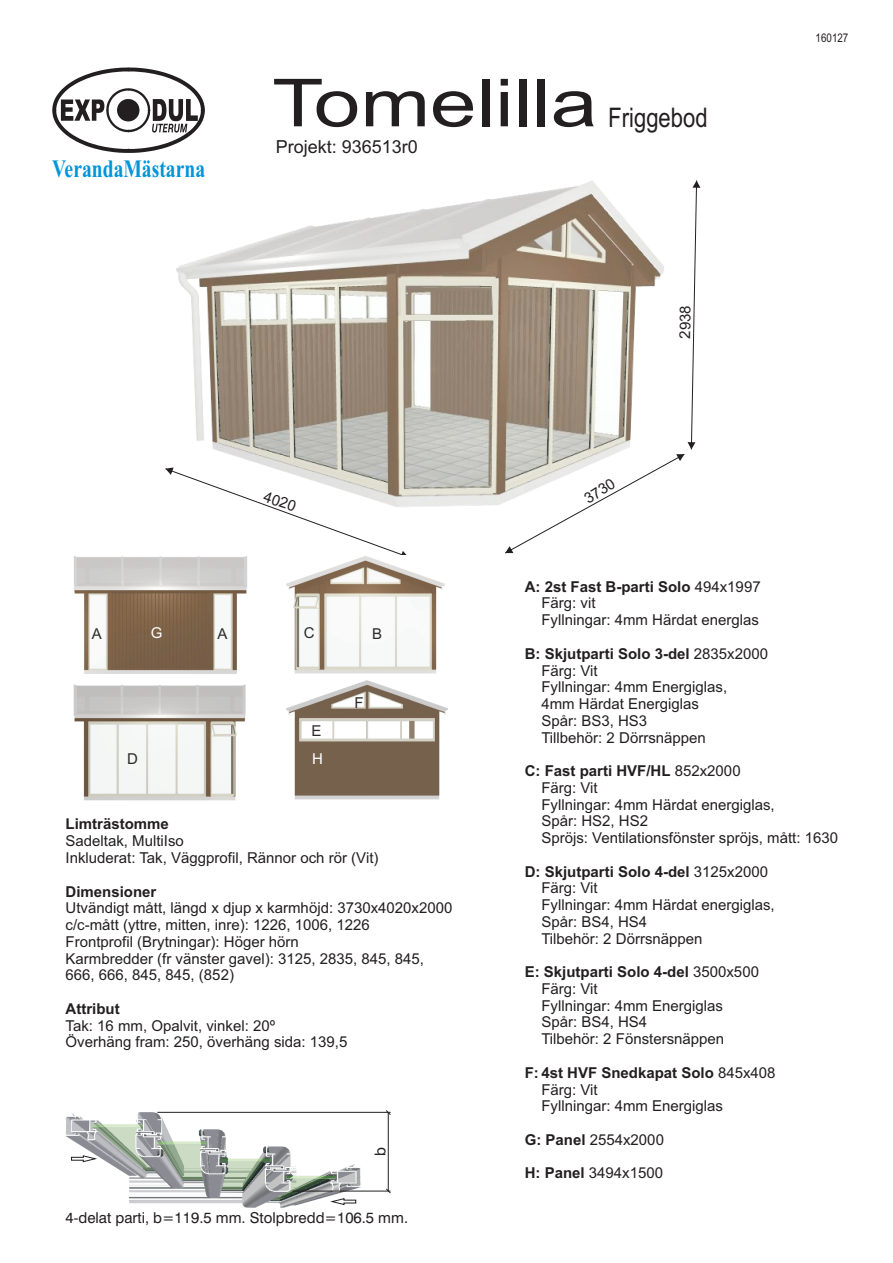
<style>
.page{position:relative;width:893px;height:1263px;background:#fff}
.page>*{position:absolute;margin:0;border:0;box-sizing:border-box;transform-origin:0 0}
.t1{font:66.3px "Arial Narrow";color:#231f20;scale:1.54 1}
.t2{font:27px "Arial Narrow";color:#231f20}
.t3{font:700 25.05px "Times New Roman";color:#0095d9;scale:.78 1}
.t4{font:18px "Arial";color:#231f20}
.t5{font:15px/16.8px "Arial";color:#231f20}
.t6{font:15px "Swiss 721 BT";color:#231f20}
.t7{font:700 15px "Arial";color:#231f20}
.t8{font:15px "Arial";color:#2e2b2c}
.t9{font:15px "Arial";color:#fff}
.t10{font:12px "Arial Narrow";color:#231f20}
.s1{font-weight:700}
</style>
<div class="page">
<img style="left:176px;top:197px;width:329px;height:310px">
<img style="left:286px;top:680px;width:162px;height:119px">
<svg style="left:165px;top:467px;width:244px;height:88px"></svg>
<svg style="left:505px;top:180px;width:195px;height:373px"></svg>
<img style="left:73px;top:684px;width:173px;height:117px">
<img style="left:286px;top:556px;width:159px;height:118px">
<img style="left:74px;top:556px;width:173px;height:118px">
<img style="left:66px;top:1112px;width:295px;height:95px">
<svg style="left:71px;top:1155px;width:27px;height:7px"></svg>
<svg style="left:329px;top:1198px;width:28px;height:7px"></svg>
<svg style="left:386px;top:1110px;width:5px;height:5px"></svg>
<svg style="left:386px;top:1188px;width:5px;height:5px"></svg>
<hr style="left:157px;top:1112px;width:234px;height:1px;background:#231f20">
<hr style="left:292px;top:1191px;width:98px;height:1px;background:#231f20">
<hr style="left:388px;top:1112px;width:1px;height:79px;background:#231f20">
<svg style="left:52px;top:68px;width:153px;height:85px"></svg>
<h3 class="t3" style="left:52px;top:160px;width:198px">VerandaMästarna</h3>
<h1 class="t1" style="left:272px;top:78px;width:213px">Tomelilla</h1>
<p class="t4" style="left:276px;top:140px;width:144px">Projekt: 936513r0</p>
<h2 class="t2" style="left:608px;top:107px;width:101px">Friggebod</h2>
<p class="t5" style="left:678px;top:338px;width:35px;rotate:-89deg">2938</p>
<p class="t5" style="left:266px;top:489px;width:35px;rotate:19deg">4020</p>
<p class="t5" style="left:582px;top:494px;width:35px;rotate:-32deg">3730</p>
<p class="t10" style="left:816px;top:33px;width:34px">160127</p>
<p class="t8" style="left:92px;top:628px;width:12px">A</p>
<p class="t8" style="left:218px;top:628px;width:12px">A</p>
<p class="t8" style="left:304px;top:627px;width:12px">C</p>
<p class="t8" style="left:372px;top:628px;width:12px">B</p>
<p class="t9" style="left:151px;top:627px;width:13px">G</p>
<p class="t8" style="left:127px;top:753px;width:12px">D</p>
<p class="t8" style="left:312px;top:725px;width:12px">E</p>
<p class="t9" style="left:312px;top:753px;width:12px">H</p>
<p class="t8" style="left:354px;top:697px;width:11px">F</p>
<p class="t7" style="left:66px;top:818px;width:105px">Limträstomme</p>
<p class="t5" style="left:66px;top:834px;width:314px">Sadeltak, MultiIso<br>Inkluderat: Tak, Väggprofil, Rännor och rör (Vit)</p>
<p class="t7" style="left:66px;top:885px;width:92px">Dimensioner</p>
<p class="t5" style="left:66px;top:901px;width:388px">Utvändigt mått, längd x djup x karmhöjd: 3730x4020x2000 c/c-mått (yttre, mitten, inre): 1226, 1006, 1226<br>Frontprofil (Brytningar): Höger hörn<br>Karmbredder (fr vänster gavel): 3125, 2835, 845, 845, 666, 666, 845, 845, (852)</p>
<p class="t7" style="left:66px;top:1003px;width:56px">Attribut</p>
<p class="t5" style="left:66px;top:1018px;width:283px">Tak: 16 mm, Opalvit, vinkel: 20º<br>Överhäng fram: 250, överhäng sida: 139,5</p>
<p class="t6" style="left:374px;top:1156px;width:10px;rotate:-90deg">b</p>
<p class="t6" style="left:66px;top:1212px;width:344px">4-delat parti, b=119.5 mm. Stolpbredd=106.5 mm.</p>
<p class="t5" style="left:541px;top:579px;width:221px;text-indent:-17px"><span class="s1">A: 2st Fast B-parti Solo</span> 494x1997<br>Färg: vit<br>Fyllningar: 4mm Härdat energlas</p>
<p class="t5" style="left:541px;top:646px;width:228px;text-indent:-17px"><span class="s1">B: Skjutparti Solo 3-del</span> 2835x2000<br>Färg: Vit<br>Fyllningar: 4mm Energiglas,<br>4mm Härdat Energiglas<br>Spår: BS3, HS3<br>Tillbehör: 2 Dörrsnäppen</p>
<p class="t5" style="left:541px;top:764px;width:298px;text-indent:-17px"><span class="s1">C: Fast parti HVF/HL</span> 852x2000<br>Färg: Vit<br>Fyllningar: 4mm Härdat energiglas,<br>Spår: HS2, HS2<br>Spröjs: Ventilationsfönster spröjs, mått: 1630</p>
<p class="t5" style="left:541px;top:864px;width:235px;text-indent:-17px"><span class="s1">D: Skjutparti Solo 4-del</span> 3125x2000<br>Färg: Vit<br>Fyllningar: 4mm Härdat energiglas,<br>Spår: BS4, HS4<br>Tilbehör: 2 Dörrsnäppen</p>
<p class="t5" style="left:541px;top:965px;width:219px;text-indent:-17px"><span class="s1">E: Skjutparti Solo 4-del</span> 3500x500<br>Färg: Vit<br>Fyllningar: 4mm Energiglas<br>Spår: BS4, HS4<br>Tilbehör: 2 Fönstersnäppen</p>
<p class="t5" style="left:541px;top:1065px;width:236px;text-indent:-17px"><span class="s1">F: 4st HVF Snedkapat Solo</span> 845x408<br>Färg: Vit<br>Fyllningar: 4mm Energiglas</p>
<p class="t5" style="left:525px;top:1132px;width:141px"><span class="s1">G: Panel</span> 2554x2000</p>
<p class="t5" style="left:525px;top:1166px;width:140px"><span class="s1">H: Panel</span> 3494x1500</p>
</div>
